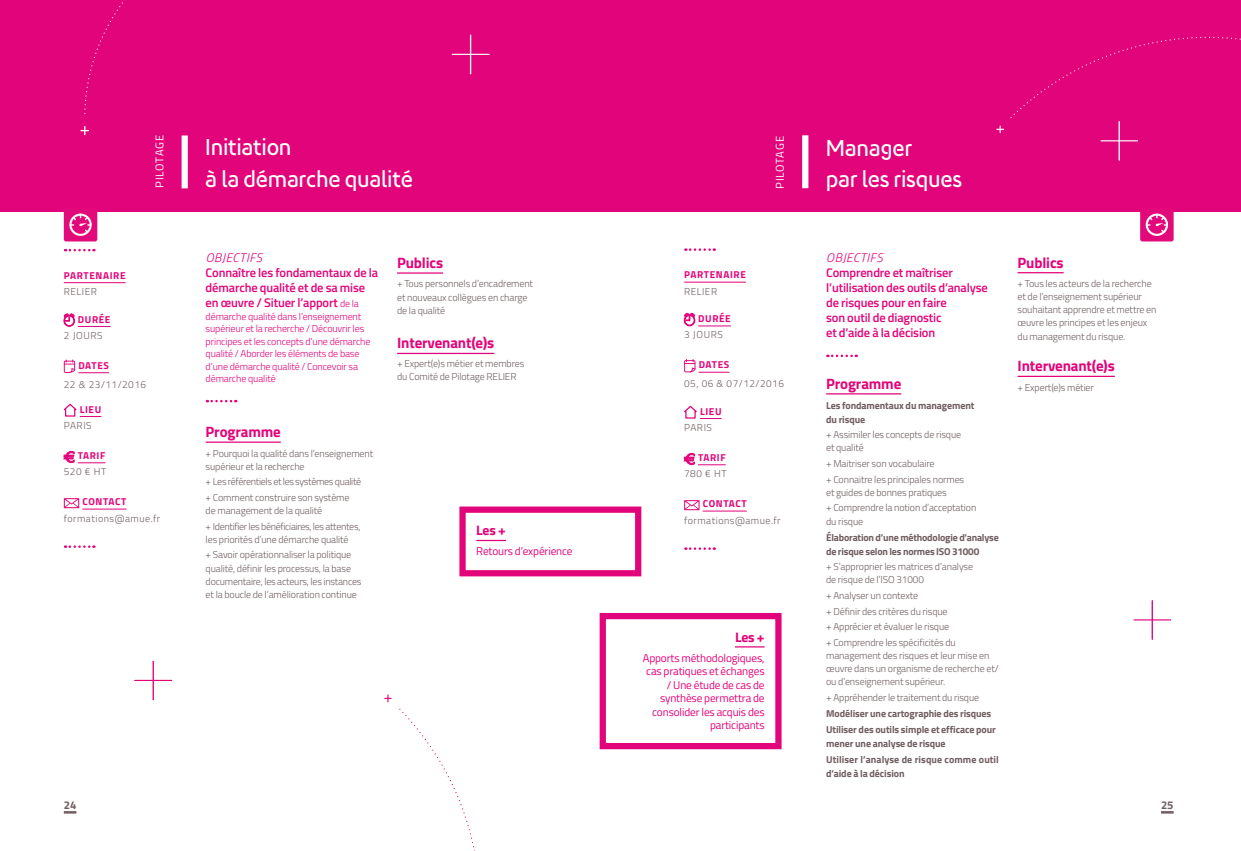
<style>
.page{position:relative;width:1241px;height:851px;background:#fff}
.page>*{position:absolute;margin:0;border:0;box-sizing:border-box;transform-origin:0 0}
.t1{font:20px/31.2px "Amue";letter-spacing:.02em;color:#fff}
.t2{font:700 15px "Titillium Web";letter-spacing:-.01em;color:#e2047a}
.t3{font:700 13.75px "Titillium Web";letter-spacing:-.01em;color:#e2047a}
.t4{font:600 12.5px/15px "Titillium Web";letter-spacing:-.01em;color:#e2047a}
.t5{font:italic 300 12.5px "Titillium Web";letter-spacing:.05em;color:#e2047a}
.t6{font:11.25px/13.5px "Titillium Web";letter-spacing:-.01em;color:#e2047a;text-align:right}
.t7{font:11.25px "Titillium Web";letter-spacing:.065em;color:#fff}
.t8{font:700 11.25px "Titillium Web";color:#715e61}
.t9{font:300 10px/13.1px "Titillium Web";letter-spacing:-.01em;color:#715e61}
.t10{font:700 10px/13.8px "Titillium Web";letter-spacing:-.01em;color:#715e61}
.t11{font:300 10px/12.5px "Titillium Web";letter-spacing:-.01em;color:#e2047a}
.t12{font:300 10px/15.6px "Titillium Web";letter-spacing:-.03em;color:#715e61}
.t13{font:700 10px "Titillium Web";letter-spacing:.06em;color:#e2047a}
.t14{font:300 10px "Titillium Web";letter-spacing:.05em;color:#715e61}
.s1{font-weight:300;font-size:10px}
</style>
<div class="page">
<svg style="left:64px;top:811px;width:12px;height:2px"></svg>
<svg style="left:1161px;top:811px;width:12px;height:2px"></svg>
<div style="left:0;top:0;width:620px;height:212px;background:#e2047a"></div>
<div style="left:64px;top:208px;width:33px;height:33px;background:#e2097a;border-radius:2px"></div>
<svg style="left:69px;top:213px;width:23px;height:23px"></svg>
<hr style="left:64px;top:282px;width:62px;height:1px;background:#e2047a">
<hr style="left:78px;top:326px;width:32px;height:1px;background:#e2047a">
<hr style="left:78px;top:372px;width:31px;height:1px;background:#e2047a">
<hr style="left:82px;top:508px;width:44px;height:1px;background:#e2047a">
<svg style="left:65px;top:249px;width:29px;height:2px"></svg>
<svg style="left:64px;top:313px;width:11px;height:13px"></svg>
<svg style="left:64px;top:359px;width:11px;height:14px"></svg>
<svg style="left:63px;top:403px;width:38px;height:14px"></svg>
<svg style="left:64px;top:451px;width:41px;height:12px"></svg>
<svg style="left:64px;top:498px;width:15px;height:10px"></svg>
<svg style="left:65px;top:545px;width:29px;height:3px"></svg>
<hr style="left:206px;top:441px;width:75px;height:1px;background:#e2047a">
<svg style="left:207px;top:400px;width:29px;height:2px"></svg>
<hr style="left:476px;top:539px;width:30px;height:2px;background:#e2047a">
<div style="left:459px;top:506px;width:182px;height:70px;border:6px solid #e2047a"></div>
<svg style="left:451px;top:34px;width:39px;height:41px"></svg>
<svg style="left:134px;top:660px;width:39px;height:41px"></svg>
<div style="left:181px;top:135px;width:7px;height:53px;background:#fff"></div>
<hr style="left:397px;top:272px;width:46px;height:1px;background:#e2047a">
<hr style="left:397px;top:353px;width:97px;height:1px;background:#e2047a">
<svg style="left:81px;top:126px;width:8px;height:9px"></svg>
<svg style="left:84px;top:0;width:42px;height:114px"></svg>
<svg style="left:384px;top:694px;width:91px;height:154px"></svg>
<div style="left:620px;top:0;width:620px;height:212px;background:#e2047a"></div>
<div style="left:1139px;top:208px;width:34px;height:33px;background:#e2097a;border-radius:2px"></div>
<svg style="left:1145px;top:213px;width:22px;height:23px"></svg>
<svg style="left:1133px;top:600px;width:38px;height:40px"></svg>
<div style="left:802px;top:135px;width:6px;height:53px;background:#fff"></div>
<hr style="left:684px;top:282px;width:61px;height:1px;background:#e2047a">
<hr style="left:698px;top:325px;width:32px;height:1px;background:#e2047a">
<hr style="left:698px;top:372px;width:31px;height:1px;background:#e2047a">
<hr style="left:702px;top:510px;width:44px;height:1px;background:#e2047a">
<svg style="left:685px;top:248px;width:29px;height:3px"></svg>
<svg style="left:684px;top:313px;width:11px;height:13px"></svg>
<svg style="left:684px;top:359px;width:11px;height:13px"></svg>
<svg style="left:684px;top:405px;width:37px;height:14px"></svg>
<svg style="left:684px;top:453px;width:41px;height:12px"></svg>
<svg style="left:684px;top:500px;width:15px;height:10px"></svg>
<svg style="left:685px;top:547px;width:29px;height:3px"></svg>
<hr style="left:826px;top:393px;width:75px;height:1px;background:#e2047a">
<svg style="left:827px;top:354px;width:29px;height:3px"></svg>
<svg style="left:735px;top:646px;width:29px;height:1px"></svg>
<div style="left:599px;top:613px;width:182px;height:136px;border:6px solid #e2047a"></div>
<svg style="left:996px;top:126px;width:7px;height:7px"></svg>
<svg style="left:1010px;top:36px;width:230px;height:125px"></svg>
<hr style="left:1017px;top:272px;width:46px;height:1px;background:#e2047a">
<hr style="left:1017px;top:375px;width:97px;height:2px;background:#e2047a">
<p class="t7" style="left:151px;top:188px;width:54px;rotate:-90deg">PILOTAGE</p>
<p class="t13" style="left:64px;top:268px;width:63px">PARTENAIRE</p>
<p class="t9" style="left:64px;top:284px;width:34px">RELIER</p>
<p class="t13" style="left:78px;top:311px;width:34px">DURÉE</p>
<p class="t9" style="left:64px;top:328px;width:40px">2 JOURS</p>
<p class="t13" style="left:78px;top:358px;width:32px">DATES</p>
<p class="t14" style="left:64px;top:377px;width:84px">22 &amp; 23/11/2016</p>
<p class="t13" style="left:80px;top:401px;width:23px">LIEU</p>
<p class="t9" style="left:64px;top:418px;width:29px">PARIS</p>
<p class="t13" style="left:78px;top:448px;width:29px">TARIF</p>
<p class="t9" style="left:64px;top:464px;width:44px">520 € HT</p>
<p class="t13" style="left:82px;top:494px;width:45px">CONTACT</p>
<p class="t14" style="left:64px;top:510px;width:98px">formations@amue.fr</p>
<h1 class="t1" style="left:206px;top:132px;width:208px">Initiation<br>à la démarche qualité</h1>
<p class="t5" style="left:206px;top:249px;width:58px">OBJECTIFS</p>
<p class="t4" style="left:206px;top:265px;width:174px">Connaître les fondamentaux de la démarche qualité et de sa mise en œuvre / Situer l’apport <span class="s1">de la</span></p>
<p class="t11" style="left:206px;top:309px;width:166px">démarche qualité dans l’enseignement supérieur et la recherche / Découvrir les principes et les concepts d’une démarche qualité / Aborder les éléments de base d’une démarche qualité / Concevoir sa démarche qualité</p>
<h2 class="t2" style="left:206px;top:420px;width:77px">Programme</h2>
<p class="t9" style="left:206px;top:446px;width:169px">+ Pourquoi la qualité dans l’enseignement supérieur et la recherche</p>
<p class="t12" style="left:206px;top:473px;width:157px">+ Les référentiels et les systèmes qualité + Comment construire son système</p>
<p class="t12" style="left:206px;top:502px;width:156px">de management de la qualité<br>+ Identifier les bénéficiaires, les attentes,</p>
<p class="t9" style="left:206px;top:531px;width:147px;line-height:15.6px">les priorités d’une démarche qualité + Savoir opérationnaliser la politique</p>
<p class="t9" style="left:206px;top:561px;width:157px">qualité, définir les processus, la base documentaire, les acteurs, les instances et la boucle de l’amélioration continue</p>
<h2 class="t2" style="left:397px;top:251px;width:47px">Publics</h2>
<p class="t9" style="left:397px;top:277px;width:137px">+ Tous personnels d’encadrement et nouveaux collègues en charge de la qualité</p>
<h2 class="t2" style="left:397px;top:331px;width:99px">Intervenant(e)s</h2>
<p class="t9" style="left:397px;top:356px;width:129px">+ Expert(e)s métier et membres du Comité de Pilotage RELIER</p>
<h3 class="t3" style="left:476px;top:520px;width:31px">Les +</h3>
<p class="t6" style="left:476px;top:544px;width:98px">Retours d’expérience</p>
<p class="t7" style="left:771px;top:189px;width:54px;rotate:-90deg">PILOTAGE</p>
<h1 class="t1" style="left:826px;top:132px;width:137px">Manager<br>par les risques</h1>
<p class="t13" style="left:684px;top:267px;width:63px">PARTENAIRE</p>
<p class="t9" style="left:684px;top:284px;width:34px">RELIER</p>
<p class="t13" style="left:698px;top:311px;width:34px">DURÉE</p>
<p class="t9" style="left:684px;top:328px;width:40px">3 JOURS</p>
<p class="t13" style="left:698px;top:357px;width:32px">DATES</p>
<p class="t14" style="left:684px;top:376px;width:101px">05, 06 &amp; 07/12/2016</p>
<p class="t13" style="left:700px;top:403px;width:23px">LIEU</p>
<p class="t9" style="left:684px;top:420px;width:29px">PARIS</p>
<p class="t13" style="left:698px;top:450px;width:29px">TARIF</p>
<p class="t9" style="left:684px;top:466px;width:44px">780 € HT</p>
<p class="t13" style="left:702px;top:496px;width:45px">CONTACT</p>
<p class="t14" style="left:684px;top:512px;width:98px">formations@amue.fr</p>
<h3 class="t3" style="left:735px;top:626px;width:31px">Les +</h3>
<p class="t6" style="left:642px;top:650px;width:123px">Apports méthodologiques, cas pratiques et échanges / Une étude de cas de synthèse permettra de consolider les acquis des participants</p>
<p class="t5" style="left:826px;top:248px;width:58px">OBJECTIFS</p>
<p class="t4" style="left:826px;top:264px;width:163px">Comprendre et maîtriser l’utilisation des outils d’analyse de risques pour en faire<br>son outil de diagnostic<br>et d’aide à la décision</p>
<h2 class="t2" style="left:826px;top:372px;width:77px">Programme</h2>
<p class="t10" style="left:826px;top:398px;width:150px">Les fondamentaux du management du risque</p>
<p class="t9" style="left:826px;top:427px;width:136px">+ Assimiler les concepts de risque et qualité</p>
<p class="t9" style="left:826px;top:455px;width:140px;line-height:15.6px">+ Maitriser son vocabulaire<br>+ Connaitre les principales normes</p>
<p class="t9" style="left:826px;top:484px;width:152px;line-height:15.6px">et guides de bonnes pratiques<br>+ Comprendre la notion d’acceptation</p>
<p class="t9" style="left:826px;top:514px;width:39px">du risque</p>
<p class="t10" style="left:826px;top:529px;width:174px">Élaboration d’une méthodologie d’analyse de risque selon les normes ISO 31000</p>
<p class="t9" style="left:826px;top:559px;width:148px">+ S’approprier les matrices d’analyse de risque de l’ISO 31000</p>
<p class="t9" style="left:826px;top:587px;width:131px;line-height:15.6px">+ Analyser un contexte<br>+ Définir des critères du risque<br>+ Apprécier et évaluer le risque + Comprendre les spécificités du</p>
<p class="t9" style="left:826px;top:648px;width:174px">management des risques et leur mise en œuvre dans un organisme de recherche et/ ou d’enseignement supérieur.</p>
<p class="t9" style="left:826px;top:690px;width:155px">+ Appréhender le traitement du risque</p>
<p class="t10" style="left:826px;top:704px;width:171px;line-height:16.2px">Modéliser une cartographie des risques<br>Utiliser des outils simple et efficace pour</p>
<p class="t10" style="left:826px;top:734px;width:174px;line-height:16.2px">mener une analyse de risque<br>Utiliser l’analyse de risque comme outil</p>
<p class="t10" style="left:826px;top:766px;width:80px">d’aide à la décision</p>
<h2 class="t2" style="left:1017px;top:251px;width:47px">Publics</h2>
<p class="t9" style="left:1017px;top:276px;width:140px">+ Tous les acteurs de la recherche et de l’enseignement supérieur souhaitant apprendre et mettre en œuvre les principes et les enjeux du management du risque.</p>
<h2 class="t2" style="left:1017px;top:354px;width:99px">Intervenant(e)s</h2>
<p class="t9" style="left:1017px;top:380px;width:78px">+ Expert(e)s métier</p>
<p class="t8" style="left:64px;top:795px;width:14px">24</p>
<p class="t8" style="left:1160px;top:795px;width:14px">25</p>
</div>
